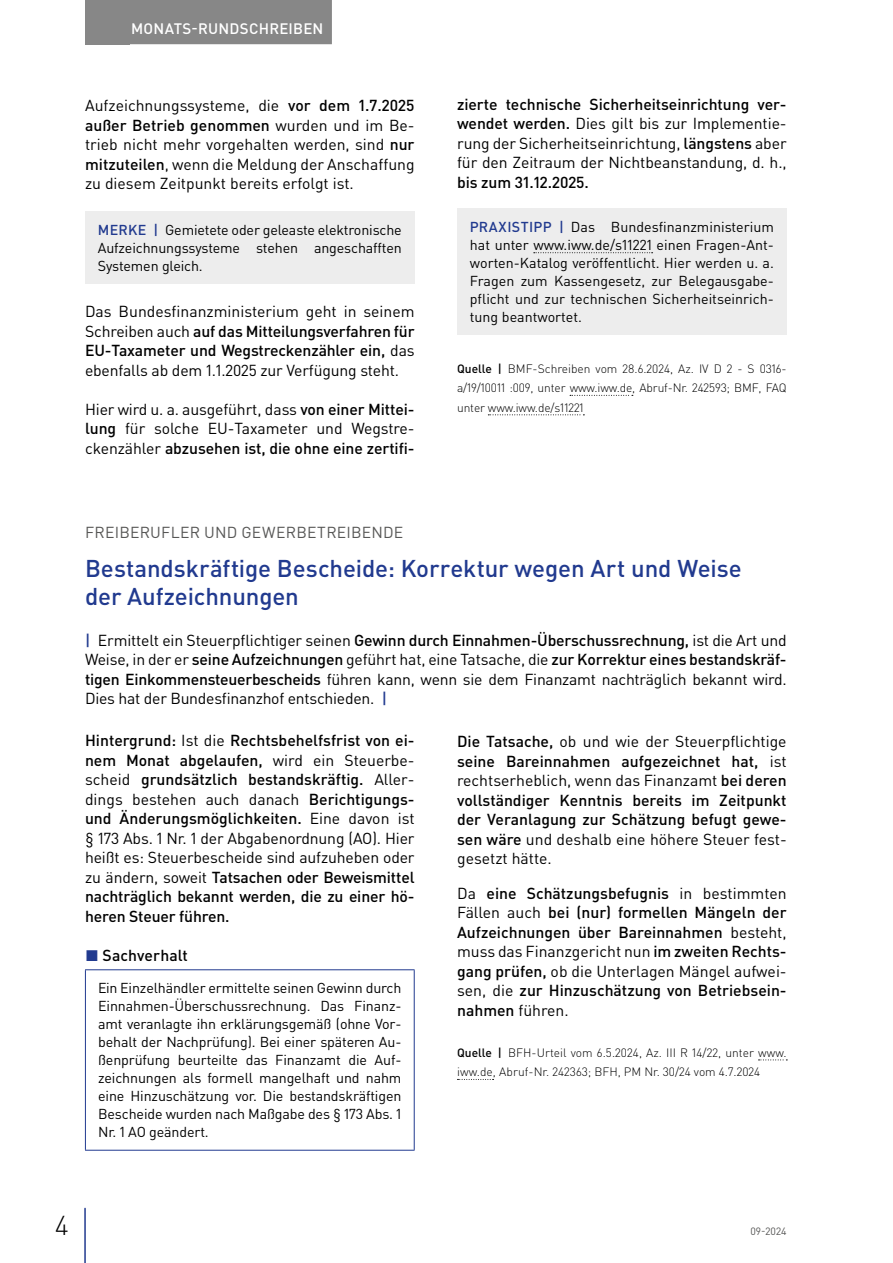
<style>
.page{position:relative;width:893px;height:1263px;background:#fff}
.page>*{position:absolute;margin:0;border:0;box-sizing:border-box;transform-origin:0 0}
.t1{font:300 27px "DIN Pro";color:#000}
.t2{font:500 24px/28.5px "DIN Pro";letter-spacing:-.005em;color:#213a8f}
.t3{font:15.75px/19.5px "DIN Pro";letter-spacing:-.005em;color:#000;text-align:justify}
.t4{font:500 15.75px/19.5px "DIN Pro";color:#000;text-align:justify}
.t5{font:15.75px "DIN Pro";letter-spacing:.015em;color:#575756}
.t6{font:500 15px "DIN Pro";letter-spacing:.015em;color:#fff}
.t7{font:14.25px/18px "DIN Pro";letter-spacing:-.01em;color:#000;text-align:justify}
.t8{font:300 12px/19.5px "DIN Pro";color:#000;text-align:justify}
.t9{font:10.5px "DIN Pro";color:#575756}
.s1{font-weight:500}
.s2{font-weight:500;color:#213a8f}
.s3{font-weight:400}
.s4{color:#213a8f}
</style>
<div class="page">
<div style="left:85px;top:0;width:45px;height:44px;background:#878787"></div>
<hr style="left:84px;top:1208px;width:2px;height:55px;background:#213a8f">
<div style="left:122px;top:0;width:210px;height:44px;background:#878787"></div>
<div style="left:85px;top:211px;width:330px;height:72px;background:#ededed"></div>
<svg style="left:570px;top:395px;width:63px;height:1px"></svg>
<svg style="left:488px;top:414px;width:96px;height:1px"></svg>
<div style="left:457px;top:208px;width:330px;height:126px;background:#ededed"></div>
<svg style="left:534px;top:252px;width:119px;height:1px"></svg>
<hr style="left:85px;top:969px;width:330px;height:1px;background:#213a8f">
<hr style="left:85px;top:970px;width:1px;height:180px;background:#213a8f">
<hr style="left:414px;top:970px;width:1px;height:180px;background:#213a8f">
<hr style="left:85px;top:1150px;width:330px;height:1px;background:#213a8f">
<svg style="left:758px;top:1059px;width:29px;height:1px"></svg>
<svg style="left:457px;top:1079px;width:37px;height:1px"></svg>
<p class="t6" style="left:131px;top:18px;width:194px">MONATS-RUNDSCHREIBEN</p>
<p class="t3" style="left:85px;top:95px;width:331px">Aufzeichnungssysteme, die <span class="s1">vor dem 1.7.2025 außer Betrieb genommen</span> wurden und im Be&shy;trieb nicht mehr vorgehalten werden, sind <span class="s1">nur mitzuteilen</span>, wenn die Meldung der Anschaffung zu diesem Zeitpunkt bereits erfolgt ist.</p>
<p class="t7" style="left:98px;top:220px;width:306px"><span class="s2">MERKE |</span> Gemietete oder geleaste elektronische Aufzeichnungssysteme stehen angeschafften Systemen gleich.</p>
<p class="t3" style="left:85px;top:301px;width:331px">Das Bundesfinanzministerium geht in seinem Schreiben auch <span class="s1">auf das Mitteilungsverfahren für EU-Taxameter und Wegstreckenzähler ein,</span> das ebenfalls ab dem 1.1.2025 zur Verfügung steht.</p>
<p class="t3" style="left:85px;top:398px;width:331px">Hier wird u. a. ausgeführt, dass <span class="s1">von einer Mittei&shy;lung</span> für solche EU-Taxameter und Wegstre&shy;ckenzähler <span class="s1">abzusehen ist, die ohne eine zertifi-</span></p>
<p class="t3" style="left:457px;top:94px;width:331px"><span class="s1">zierte technische Sicherheitseinrichtung ver&shy;wendet werden.</span> Dies gilt bis zur Implementie&shy;rung der Sicherheitseinrichtung, <span class="s1">längstens</span> aber für den Zeitraum der Nichtbeanstandung, d. h.,</p>
<p class="t4" style="left:457px;top:172px;width:133px">bis zum 31.12.2025.</p>
<p class="t7" style="left:470px;top:217px;width:306px"><span class="s2">PRAXISTIPP |</span> Das Bundesfinanzministerium hat unter www.iww.de/s11221 einen Fragen-Ant&shy;worten-Katalog veröffentlicht. Hier werden u. a.<br>Fragen zum Kassengesetz, zur Belegausgabe&shy;pflicht und zur technischen Sicherheitseinrich&shy;tung beantwortet.</p>
<p class="t8" style="left:457px;top:358px;width:331px"><span class="s1">Quelle |</span> BMF-Schreiben vom 28.6.2024, Az. IV D 2 - S 0316- a/19/10011 :009, unter www.iww.de, Abruf-Nr. 242593; BMF, FAQ unter www.iww.de/s11221</p>
<p class="t5" style="left:85px;top:521px;width:320px">FREIBERUFLER UND GEWERBETREIBENDE</p>
<h2 class="t2" style="left:85px;top:553px;width:658px">Bestandskräftige Bescheide: Korrektur wegen Art und Weise der Aufzeichnungen</h2>
<p class="t3" style="left:85px;top:630px;width:703px"><span class="s2">|</span> Ermittelt ein Steuerpflichtiger seinen <span class="s1">Gewinn durch Einnahmen-Überschussrechnung,</span> ist die Art und Weise, in der er <span class="s1">seine Aufzeichnungen</span> geführt hat, eine Tatsache, die <span class="s1">zur Korrektur eines bestandskräf&shy;tigen Einkommensteuerbescheids</span> führen kann, wenn sie dem Finanzamt nachträglich bekannt wird.<br>Dies hat der Bundesfinanzhof entschieden. <span class="s2">|</span></p>
<p class="t4" style="left:85px;top:730px;width:331px">Hintergrund: <span class="s3">Ist die</span> Rechtsbehelfsfrist von ei&shy;nem Monat abgelaufen, <span class="s3">wird ein Steuerbe&shy;scheid</span> grundsätzlich bestandskräftig. <span class="s3">Aller&shy;dings bestehen auch danach</span> Berichtigungs&shy;und Änderungsmöglichkeiten. <span class="s3">Eine davon ist § 173 Abs. 1 Nr. 1 der Abgabenordnung (AO). Hier heißt es: Steuerbescheide sind aufzuheben oder zu ändern, soweit</span> Tatsachen oder Beweismittel nachträglich bekannt werden, die zu einer hö&shy;heren Steuer führen.</p>
<p class="t4" style="left:85px;top:944px;width:104px"><span class="s4">◼</span> Sachverhalt</p>
<p class="t7" style="left:98px;top:979px;width:305px">Ein Einzelhändler ermittelte seinen Gewinn durch Einnahmen-Überschussrechnung. Das Finanz&shy;amt veranlagte ihn erklärungsgemäß (ohne Vor&shy;behalt der Nachprüfung). Bei einer späteren Au&shy;ßenprüfung beurteilte das Finanzamt die Auf&shy;zeichnungen als formell mangelhaft und nahm eine Hinzuschätzung vor. Die bestandskräftigen Bescheide wurden nach Maßgabe des § 173 Abs. 1<br>Nr. 1 AO geändert.</p>
<p class="t4" style="left:457px;top:731px;width:331px">Die Tatsache, <span class="s3">ob und wie der Steuerpflichtige </span>seine Bareinnahmen aufgezeichnet hat, <span class="s3">ist rechtserheblich, wenn das Finanzamt</span> bei deren vollständiger Kenntnis bereits im Zeitpunkt der Veranlagung zur Schätzung befugt gewe&shy;sen wäre <span class="s3">und deshalb eine höhere Steuer fest&shy;gesetzt hätte.</span></p>
<p class="t4" style="left:457px;top:883px;width:331px"><span class="s3">Da</span> eine Schätzungsbefugnis <span class="s3">in bestimmten Fällen auch</span> bei (nur) formellen Mängeln der Aufzeichnungen über Bareinnahmen <span class="s3">besteht, muss das Finanzgericht nun</span> im zweiten Rechts&shy;gang prüfen, <span class="s3">ob die Unterlagen Mängel aufwei&shy;sen, die</span> zur Hinzuschätzung von Betriebsein&shy;nahmen <span class="s3">führen.</span></p>
<p class="t8" style="left:457px;top:1042px;width:331px"><span class="s1">Quelle |</span> BFH-Urteil vom 6.5.2024, Az. III R 14/22, unter www. iww.de, Abruf-Nr. 242363; BFH, PM Nr. 30/24 vom 4.7.2024</p>
<h1 class="t1" style="left:55px;top:1207px;width:15px">4</h1>
<p class="t9" style="left:750px;top:1224px;width:38px">09-2024</p>
</div>
